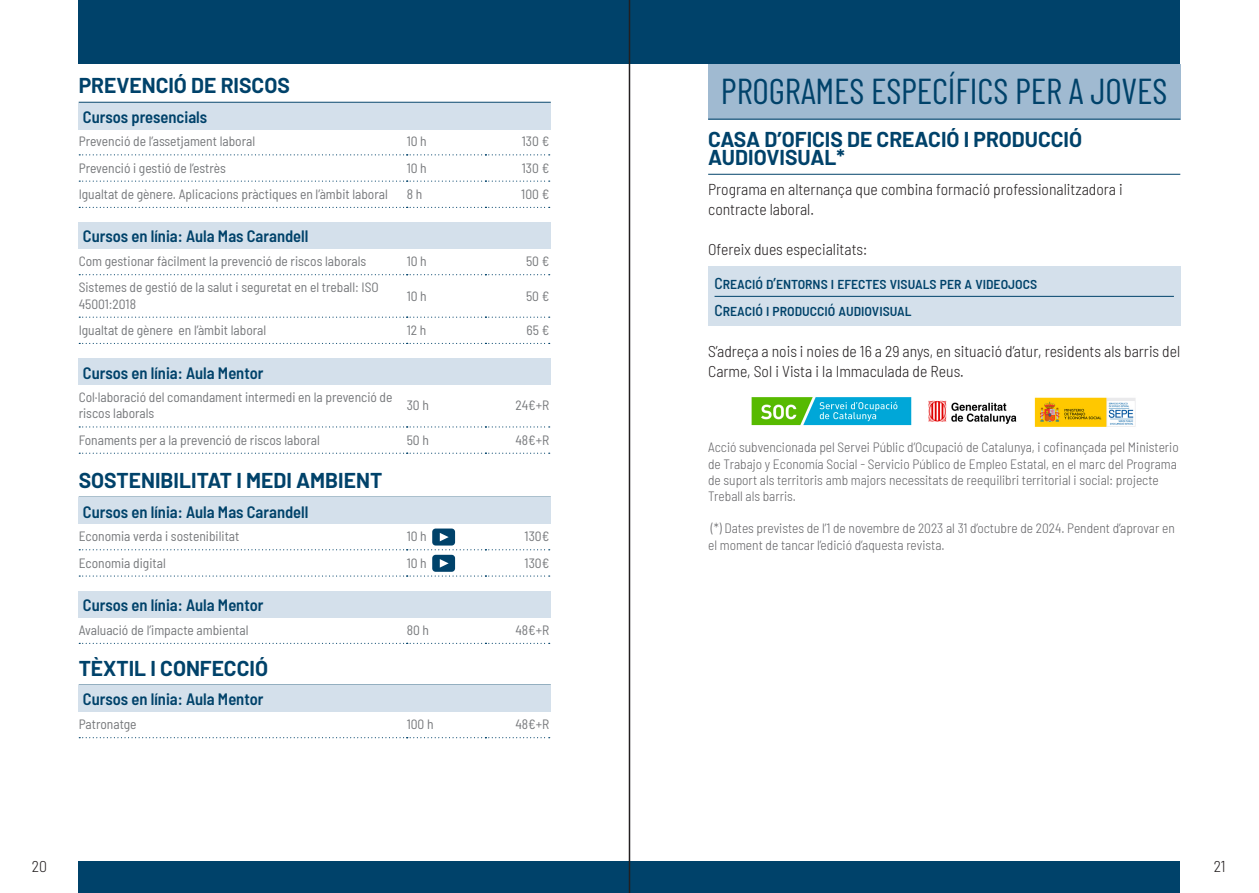
<style>
.page{position:relative;width:1259px;height:893px;background:#fff}
.page>*{position:absolute;margin:0;border:0;box-sizing:border-box;transform-origin:0 0}
.subtitol{font:36px "Barlow Condensed";letter-spacing:-.005em;color:#00426a}
.titol_cursos{font:700 21px/18px "Barlow";color:#00426a}
.subtitol_cursos{font:600 semi-condensed 16.5px "Barlow";color:#00426a}
.text_corrent{font:300 semi-condensed 15.75px/20.2px "Barlow";color:#231f20}
.FP_-_Títols{font:500 semi-condensed 15.75px "Barlow";color:#00426a}
.text_cursos{font:semi-condensed 13.5px "Barlow";color:#76787b}
.text_peu{font:300 semi-condensed 13.5px/16.2px "Barlow";color:#636366}
.Cela_final{font:semi-condensed 13.5px "Barlow";color:#76787b}
</style>
<div class="page">
<div style="left:79px;top:0;width:1101px;height:64px;background:#00426a"></div>
<div style="left:79px;top:861px;width:1101px;height:32px;background:#00426a"></div>
<hr style="left:629px;top:0;width:1px;height:893px;background:#231f20">
<hr style="left:79px;top:102px;width:472px;height:1px;background:#00426a">
<div style="left:79px;top:103px;width:472px;height:26px;background:#d4e0eb"></div>
<div style="left:79px;top:223px;width:472px;height:26px;background:#d4e0eb"></div>
<div style="left:79px;top:359px;width:472px;height:26px;background:#d4e0eb"></div>
<hr style="left:79px;top:497px;width:472px;height:1px;background:#00426a">
<div style="left:79px;top:498px;width:472px;height:26px;background:#d4e0eb"></div>
<div style="left:79px;top:591px;width:472px;height:27px;background:#d4e0eb"></div>
<hr style="left:79px;top:685px;width:472px;height:1px;background:#00426a">
<div style="left:79px;top:686px;width:472px;height:26px;background:#d4e0eb"></div>
<svg style="left:79px;top:154px;width:471px;height:1px"></svg>
<svg style="left:79px;top:181px;width:471px;height:1px"></svg>
<svg style="left:79px;top:207px;width:471px;height:1px"></svg>
<svg style="left:79px;top:274px;width:471px;height:1px"></svg>
<svg style="left:79px;top:317px;width:471px;height:1px"></svg>
<svg style="left:79px;top:343px;width:471px;height:1px"></svg>
<svg style="left:79px;top:426px;width:471px;height:1px"></svg>
<svg style="left:79px;top:453px;width:471px;height:1px"></svg>
<svg style="left:79px;top:528px;width:471px;height:49px"></svg>
<svg style="left:79px;top:643px;width:471px;height:1px"></svg>
<svg style="left:79px;top:737px;width:471px;height:1px"></svg>
<div style="left:708px;top:64px;width:472px;height:56px;background:#a0bad1"></div>
<hr style="left:708px;top:119px;width:472px;height:1px;background:#00426a">
<hr style="left:708px;top:174px;width:472px;height:1px;background:#00426a">
<div style="left:708px;top:266px;width:472px;height:60px;background:#d4e0eb"></div>
<hr style="left:714px;top:296px;width:460px;height:1px;background:#00426a">
<img style="left:751px;top:397px;width:385px;height:30px">
<p class="titol_cursos" style="left:79px;top:75px;width:213px">PREVENCIÓ DE RISCOS</p>
<p class="subtitol_cursos" style="left:83px;top:105px;width:126px">Cursos presencials</p>
<p class="text_cursos" style="left:79px;top:132px;width:178px">Prevenció de l’assetjament laboral</p>
<p class="text_cursos" style="left:407px;top:132px;width:22px">10 h</p>
<p class="Cela_final" style="left:522px;top:132px;width:29px">130 €</p>
<p class="text_cursos" style="left:79px;top:158px;width:149px">Prevenció i gestió de l’estrès</p>
<p class="text_cursos" style="left:407px;top:158px;width:22px">10 h</p>
<p class="Cela_final" style="left:522px;top:158px;width:29px">130 €</p>
<p class="text_cursos" style="left:79px;top:184px;width:311px">Igualtat de gènere. Aplicacions pràctiques en l’àmbit laboral</p>
<p class="text_cursos" style="left:407px;top:184px;width:17px">8 h</p>
<p class="Cela_final" style="left:521px;top:184px;width:29px">100 €</p>
<p class="subtitol_cursos" style="left:83px;top:225px;width:227px">Cursos en línia: Aula Mas Carandell</p>
<p class="text_cursos" style="left:79px;top:252px;width:289px">Com gestionar fàcilment la prevenció de riscos laborals</p>
<p class="text_cursos" style="left:407px;top:252px;width:22px">10 h</p>
<p class="Cela_final" style="left:526px;top:252px;width:25px">50 €</p>
<p class="text_cursos" style="left:79px;top:278px;width:302px">Sistemes de gestió de la salut i seguretat en el treball: ISO</p>
<p class="text_cursos" style="left:79px;top:294px;width:59px">45001:2018</p>
<p class="text_cursos" style="left:407px;top:286px;width:22px">10 h</p>
<p class="Cela_final" style="left:526px;top:286px;width:25px">50 €</p>
<p class="text_cursos" style="left:79px;top:320px;width:189px">Igualtat de gènere en l’àmbit laboral</p>
<p class="text_cursos" style="left:407px;top:320px;width:21px">12 h</p>
<p class="Cela_final" style="left:526px;top:320px;width:24px">65 €</p>
<p class="subtitol_cursos" style="left:83px;top:361px;width:182px">Cursos en línia: Aula Mentor</p>
<p class="text_cursos" style="left:79px;top:388px;width:315px">Col·laboració del comandament intermedi en la prevenció de</p>
<p class="text_cursos" style="left:79px;top:404px;width:77px">riscos laborals</p>
<p class="text_cursos" style="left:407px;top:396px;width:24px">30 h</p>
<p class="Cela_final" style="left:515px;top:396px;width:35px">24€+R</p>
<p class="text_cursos" style="left:79px;top:430px;width:243px">Fonaments per a la prevenció de riscos laboral</p>
<p class="text_cursos" style="left:407px;top:430px;width:24px">50 h</p>
<p class="Cela_final" style="left:515px;top:430px;width:35px">48€+R</p>
<p class="titol_cursos" style="left:79px;top:470px;width:305px">SOSTENIBILITAT I MEDI AMBIENT</p>
<p class="subtitol_cursos" style="left:83px;top:500px;width:227px">Cursos en línia: Aula Mas Carandell</p>
<p class="text_cursos" style="left:79px;top:527px;width:162px">Economia verda i sostenibilitat</p>
<p class="text_cursos" style="left:407px;top:527px;width:22px">10 h</p>
<p class="Cela_final" style="left:524px;top:527px;width:26px">130€</p>
<p class="text_cursos" style="left:79px;top:553px;width:89px">Economia digital</p>
<p class="text_cursos" style="left:407px;top:553px;width:22px">10 h</p>
<p class="Cela_final" style="left:524px;top:553px;width:26px">130€</p>
<p class="subtitol_cursos" style="left:83px;top:593px;width:182px">Cursos en línia: Aula Mentor</p>
<p class="text_cursos" style="left:79px;top:620px;width:171px">Avaluació de l’impacte ambiental</p>
<p class="text_cursos" style="left:407px;top:620px;width:24px">80 h</p>
<p class="Cela_final" style="left:515px;top:620px;width:35px">48€+R</p>
<p class="titol_cursos" style="left:79px;top:658px;width:191px">TÈXTIL I CONFECCIÓ</p>
<p class="subtitol_cursos" style="left:83px;top:688px;width:182px">Cursos en línia: Aula Mentor</p>
<p class="text_cursos" style="left:79px;top:715px;width:59px">Patronatge</p>
<p class="text_cursos" style="left:407px;top:715px;width:28px">100 h</p>
<p class="Cela_final" style="left:515px;top:715px;width:35px">48€+R</p>
<p class="subtitol" style="left:721px;top:65px;width:448px">PROGRAMES ESPECÍFICS PER A JOVES</p>
<p class="titol_cursos" style="left:708px;top:129px;width:375px">CASA D’OFICIS DE CREACIÓ I PRODUCCIÓ<br>AUDIOVISUAL*</p>
<p class="text_corrent" style="left:708px;top:178px;width:416px">Programa en alternança que combina formació professionalitzadora i contracte laboral.</p>
<p class="text_corrent" style="left:708px;top:238px;width:161px">Ofereix dues especialitats:</p>
<p class="FP_-_Títols" style="left:714px;top:271px;width:324px">CREACIÓ D’ENTORNS I EFECTES VISUALS PER A VIDEOJOCS</p>
<p class="FP_-_Títols" style="left:714px;top:298px;width:199px">CREACIÓ I PRODUCCIÓ AUDIOVISUAL</p>
<p class="text_corrent" style="left:708px;top:340px;width:473px">S’adreça a nois i noies de 16 a 29 anys, en situació d’atur, residents als barris del<br>Carme, Sol i Vista i la Immaculada de Reus.</p>
<p class="text_peu" style="left:708px;top:438px;width:472px">Acció subvencionada pel Servei Públic d’Ocupació de Catalunya, i cofinançada pel Ministerio de Trabajo y Economía Social - Servicio Público de Empleo Estatal, en el marc del Programa de suport als territoris amb majors necessitats de reequilibri territorial i social: projecte Treball als barris.</p>
<p class="text_peu" style="left:708px;top:519px;width:468px">(*) Dates previstes de l’1 de novembre de 2023 al 31 d’octubre de 2024. Pendent d’aprovar en el moment de tancar l’edició d’aquesta revista.</p>
<p class="text_corrent" style="left:32px;top:855px;width:17px">20</p>
<p class="text_corrent" style="left:1213px;top:855px;width:13px">21</p>
</div>
